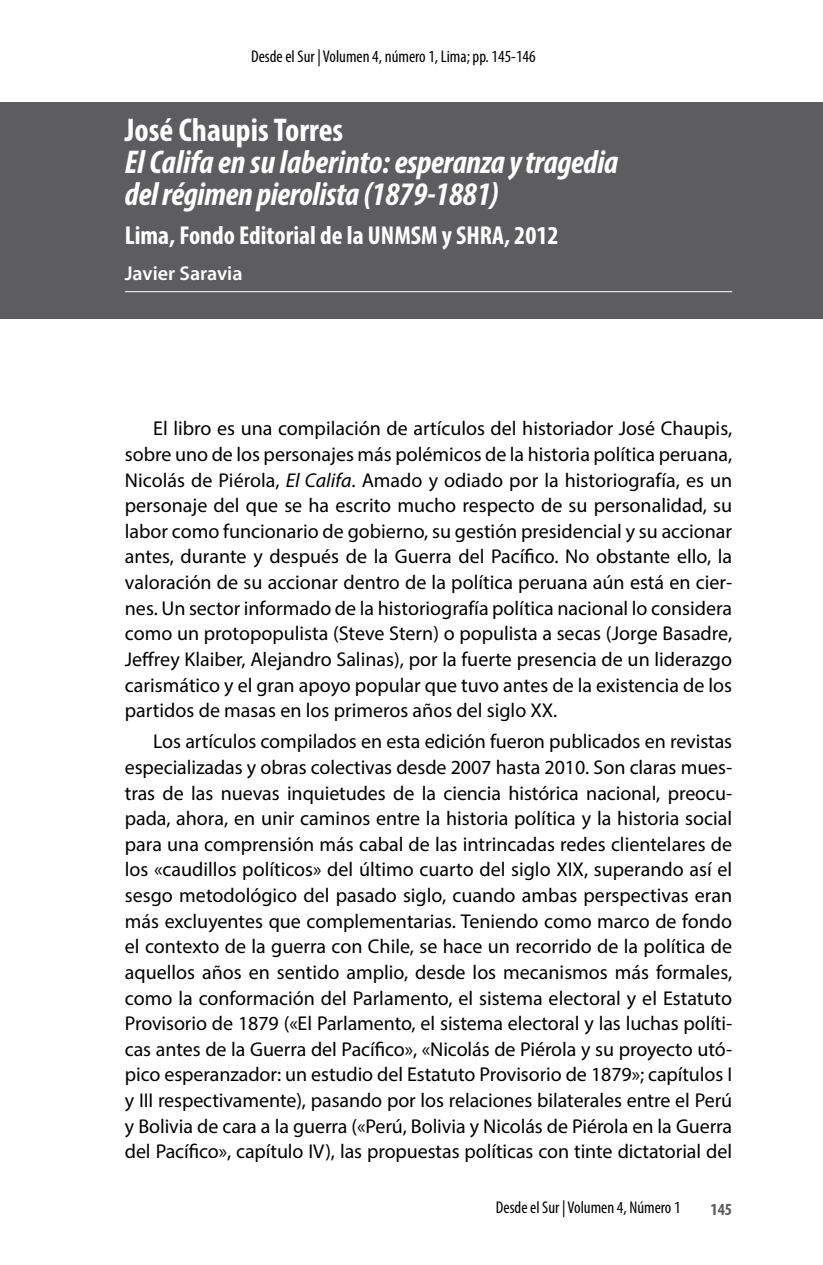
<style>
.page{position:relative;width:823px;height:1265px;background:#fff}
.page>*{position:absolute;margin:0;border:0;box-sizing:border-box;transform-origin:0 0}
.TITULO{font:italic 700 condensed 33px/32px "Myriad Pro";letter-spacing:-.01em;color:#fff}
.TITULO-2{font:700 condensed 26px "Myriad Pro";color:#fff}
.PARRAFOS{font:20px/25.6px "Myriad Pro";letter-spacing:-.005em;color:#000;text-align:justify}
.AUTOR{font:600 20px "Myriad Pro";color:#fff}
.PARRAFOS-2{font:condensed 17px "Myriad Pro";color:#000}
.PARRAFOS-3{font:700 condensed 17px "Myriad Pro";color:#5d5d60}
.s1{font-style:normal}
.s2{font-style:italic}
</style>
<div class="page">
<div style="left:0;top:102px;width:822px;height:216px;background:#5d5d60"></div>
<hr style="left:125px;top:291px;width:606px;height:1px;background:#fff">
<p class="PARRAFOS-2" style="left:251px;top:46px;width:286px">Desde el Sur | Volumen 4, número 1, Lima; pp. 145-146</p>
<p class="TITULO" style="left:125px;top:113px;width:494px"><span class="s1">José Chaupis Torres<br></span>El Califa en su laberinto: esperanza y tragedia del régimen pierolista (1879-1881)</p>
<p class="TITULO-2" style="left:125px;top:219px;width:435px">Lima, Fondo Editorial de la UNMSM y SHRA, 2012</p>
<p class="AUTOR" style="left:125px;top:260px;width:119px">Javier Saravia</p>
<p class="PARRAFOS" style="left:125px;top:415px;width:608px;text-indent:28px">El libro es una compilación de artículos del historiador José Chaupis, sobre uno de los personajes más polémicos de la historia política peruana, Nicolás de Piérola, <span class="s2">El Califa</span>. Amado y odiado por la historiografía, es un personaje del que se ha escrito mucho respecto de su personalidad, su labor como funcionario de gobierno, su gestión presidencial y su accionar antes, durante y después de la Guerra del Pacífico. No obstante ello, la valoración de su accionar dentro de la política peruana aún está en cier&shy;nes. Un sector informado de la historiografía política nacional lo considera como un protopopulista (Steve Stern) o populista a secas (Jorge Basadre, Jeffrey Klaiber, Alejandro Salinas), por la fuerte presencia de un liderazgo carismático y el gran apoyo popular que tuvo antes de la existencia de los partidos de masas en los primeros años del siglo XX.</p>
<p class="PARRAFOS" style="left:125px;top:728px;width:608px;text-indent:28px">Los artículos compilados en esta edición fueron publicados en revistas especializadas y obras colectivas desde 2007 hasta 2010. Son claras mues&shy;tras de las nuevas inquietudes de la ciencia histórica nacional, preocu&shy;pada, ahora, en unir caminos entre la historia política y la historia social para una comprensión más cabal de las intrincadas redes clientelares de los «caudillos políticos» del último cuarto del siglo XIX, superando así el sesgo metodológico del pasado siglo, cuando ambas perspectivas eran más excluyentes que complementarias. Teniendo como marco de fondo el contexto de la guerra con Chile, se hace un recorrido de la política de aquellos años en sentido amplio, desde los mecanismos más formales, como la conformación del Parlamento, el sistema electoral y el Estatuto Provisorio de 1879 («El Parlamento, el sistema electoral y las luchas políti&shy;cas antes de la Guerra del Pacífico», «Nicolás de Piérola y su proyecto utó&shy;pico esperanzador: un estudio del Estatuto Provisorio de 1879»; capítulos I y III respectivamente), pasando por los relaciones bilaterales entre el Perú y Bolivia de cara a la guerra («Perú, Bolivia y Nicolás de Piérola en la Guerra del Pacífico», capítulo IV), las propuestas políticas con tinte dictatorial del</p>
<p class="PARRAFOS-2" style="left:495px;top:1196px;width:186px">Desde el Sur | Volumen 4, Número 1</p>
<p class="PARRAFOS-3" style="left:710px;top:1198px;width:23px">145</p>
</div>
